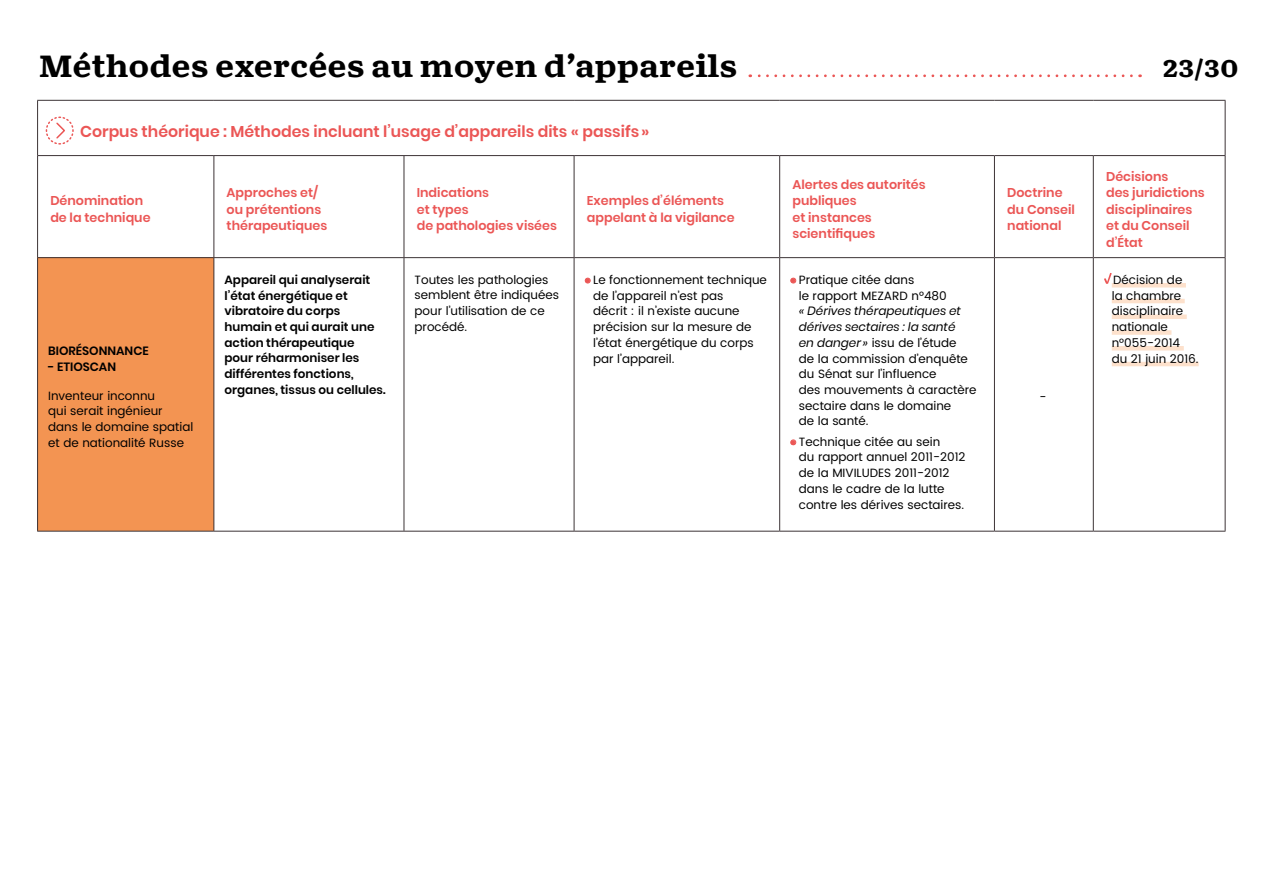
<style>
.page{position:relative;width:1263px;height:893px;background:#fff}
.page>*{position:absolute;margin:0;border:0;box-sizing:border-box;transform-origin:0 0}
.t1{font:700 28.5px "Turnip RE";color:#000}
.t2{font:700 22.5px "Turnip RE";color:#000}
.t3{font:600 15.75px "Poppins";color:#eb5655}
.t4{font:600 12.75px/16.5px "Poppins";color:#eb5655}
.t5{font:12px/15.8px "Poppins";color:#000}
.t6{font:600 12px/15.8px "Poppins";color:#000}
.t7{font:italic 12px "Poppins";color:#000}
.s1{font-style:italic}
</style>
<div class="page">
<svg style="left:750px;top:74px;width:381px;height:3px"></svg>
<svg style="left:38px;top:101px;width:1187px;height:430px"></svg>
<div style="left:38px;top:258px;width:176px;height:273px;background:#f39452"></div>
<hr style="left:37px;top:100px;width:177px;height:1px;background:#3c3336">
<hr style="left:37px;top:101px;width:1px;height:54px;background:#3c3336">
<hr style="left:214px;top:100px;width:190px;height:1px;background:#3c3336">
<hr style="left:404px;top:100px;width:170px;height:1px;background:#3c3336">
<hr style="left:574px;top:100px;width:206px;height:1px;background:#3c3336">
<hr style="left:780px;top:100px;width:214px;height:1px;background:#3c3336">
<hr style="left:994px;top:100px;width:99px;height:1px;background:#3c3336">
<hr style="left:1093px;top:100px;width:132px;height:1px;background:#3c3336">
<hr style="left:1225px;top:101px;width:1px;height:54px;background:#3c3336">
<hr style="left:37px;top:155px;width:177px;height:1px;background:#3c3336">
<hr style="left:37px;top:156px;width:1px;height:101px;background:#3c3336">
<hr style="left:214px;top:155px;width:190px;height:1px;background:#3c3336">
<hr style="left:213px;top:156px;width:1px;height:101px;background:#3c3336">
<hr style="left:404px;top:155px;width:170px;height:1px;background:#3c3336">
<hr style="left:404px;top:156px;width:1px;height:101px;background:#3c3336">
<hr style="left:574px;top:155px;width:206px;height:1px;background:#3c3336">
<hr style="left:574px;top:156px;width:1px;height:101px;background:#3c3336">
<hr style="left:780px;top:155px;width:214px;height:1px;background:#3c3336">
<hr style="left:779px;top:156px;width:1px;height:101px;background:#3c3336">
<hr style="left:994px;top:155px;width:99px;height:1px;background:#3c3336">
<hr style="left:994px;top:156px;width:1px;height:101px;background:#3c3336">
<hr style="left:1093px;top:155px;width:132px;height:1px;background:#3c3336">
<hr style="left:1093px;top:156px;width:1px;height:101px;background:#3c3336">
<hr style="left:1225px;top:156px;width:1px;height:101px;background:#3c3336">
<hr style="left:37px;top:257px;width:177px;height:1px;background:#3c3336">
<hr style="left:37px;top:258px;width:1px;height:273px;background:#3c3336">
<hr style="left:214px;top:257px;width:190px;height:1px;background:#3c3336">
<hr style="left:213px;top:258px;width:1px;height:273px;background:#3c3336">
<hr style="left:404px;top:257px;width:170px;height:1px;background:#3c3336">
<hr style="left:404px;top:258px;width:1px;height:273px;background:#3c3336">
<hr style="left:574px;top:257px;width:206px;height:1px;background:#3c3336">
<hr style="left:574px;top:258px;width:1px;height:273px;background:#3c3336">
<hr style="left:780px;top:257px;width:214px;height:1px;background:#3c3336">
<hr style="left:779px;top:258px;width:1px;height:273px;background:#3c3336">
<hr style="left:994px;top:257px;width:99px;height:1px;background:#3c3336">
<hr style="left:994px;top:258px;width:1px;height:273px;background:#3c3336">
<hr style="left:1093px;top:257px;width:132px;height:1px;background:#3c3336">
<hr style="left:1093px;top:258px;width:1px;height:273px;background:#3c3336">
<hr style="left:1225px;top:258px;width:1px;height:273px;background:#3c3336">
<hr style="left:37px;top:531px;width:177px;height:1px;background:#3c3336">
<hr style="left:214px;top:531px;width:190px;height:1px;background:#3c3336">
<hr style="left:404px;top:531px;width:170px;height:1px;background:#3c3336">
<hr style="left:574px;top:531px;width:206px;height:1px;background:#3c3336">
<hr style="left:780px;top:531px;width:214px;height:1px;background:#3c3336">
<hr style="left:994px;top:531px;width:99px;height:1px;background:#3c3336">
<hr style="left:1093px;top:531px;width:132px;height:1px;background:#3c3336">
<div style="left:1112px;top:283px;width:74px;height:5px;background:#fde1cc"></div>
<hr style="left:1112px;top:299px;width:73px;height:4px;background:#fde1cc">
<hr style="left:1112px;top:315px;width:75px;height:4px;background:#fde1cc">
<div style="left:1112px;top:330px;width:59px;height:5px;background:#fde1cc"></div>
<div style="left:1112px;top:346px;width:72px;height:5px;background:#fde1cc"></div>
<hr style="left:1112px;top:362px;width:87px;height:4px;background:#fde1cc">
<svg style="left:1104px;top:273px;width:8px;height:11px"></svg>
<svg style="left:45px;top:116px;width:30px;height:29px"></svg>
<svg style="left:585px;top:278px;width:5px;height:5px"></svg>
<svg style="left:791px;top:278px;width:5px;height:5px"></svg>
<svg style="left:791px;top:440px;width:5px;height:5px"></svg>
<h1 class="t1" style="left:39px;top:47px;width:700px">Méthodes exercées au moyen d’appareils</h1>
<h2 class="t2" style="left:1163px;top:53px;width:77px">23/30</h2>
<h3 class="t3" style="left:80px;top:122px;width:571px">Corpus théorique : Méthodes incluant lʼusage dʼappareils dits « passifs»</h3>
<p class="t4" style="left:50px;top:193px;width:102px">Dénomination de la technique</p>
<p class="t4" style="left:227px;top:185px;width:102px">Approches et/ ou prétentions thérapeutiques</p>
<p class="t4" style="left:417px;top:185px;width:142px">Indications<br>et types<br>de pathologies visées</p>
<p class="t4" style="left:587px;top:193px;width:149px">Exemples dʼéléments appelant à la vigilance</p>
<p class="t4" style="left:792px;top:176px;width:135px">Alertes des autorités publiques<br>et instances scientifiques</p>
<p class="t4" style="left:1007px;top:185px;width:69px">Doctrine du Conseil national</p>
<p class="t6" style="left:48px;top:343px;width:102px">BIORÉSONNANCE</p>
<p class="t6" style="left:48px;top:359px;width:69px">- ETIOSCAN</p>
<p class="t5" style="left:48px;top:388px;width:147px">Inventeur inconnu<br>qui serait ingénieur dans le domaine spatial et de nationalité Russe</p>
<p class="t6" style="left:225px;top:272px;width:163px">Appareil qui analyserait lʼétat énergétique et vibratoire du corps humain et qui aurait une action thérapeutique pour réharmoniser les différentes fonctions, organes, tissus ou cellules.</p>
<p class="t5" style="left:415px;top:272px;width:146px">Toutes les pathologies semblent être indiquées pour lʼutilisation de ce procédé.</p>
<p class="t5" style="left:593px;top:272px;width:175px">Le fonctionnement technique de lʼappareil nʼest pas<br>décrit : il nʼexiste aucune précision sur la mesure de lʼétat énergétique du corps par lʼappareil.</p>
<p class="t5" style="left:799px;top:272px;width:150px">Pratique citée dans<br>le rapport MEZARD n°480</p>
<p class="t5" style="left:799px;top:304px;width:179px"><span class="s1">« Dérives thérapeutiques et dérives sectaires : la santé<br>en danger »</span> issu de lʼétude<br>de la commission dʼenquête du Sénat sur lʼinfluence<br>des mouvements à caractère sectaire dans le domaine<br>de la santé.</p>
<p class="t5" style="left:799px;top:434px;width:168px">Technique citée au sein<br>du rapport annuel 2011-2012 de la MIVILUDES 2011-2012 dans le cadre de la lutte contre les dérives sectaires.</p>
<p class="t7" style="left:1040px;top:389px;width:7px">-</p>
<p class="t4" style="left:1106px;top:168px;width:100px">Décisions<br>des juridictions disciplinaires et du Conseil dʼÉtat</p>
<p class="t5" style="left:1112px;top:272px;width:88px">Décision de<br>la chambre disciplinaire nationale n°055-2014 du 21 juin 2016.</p>
</div>
